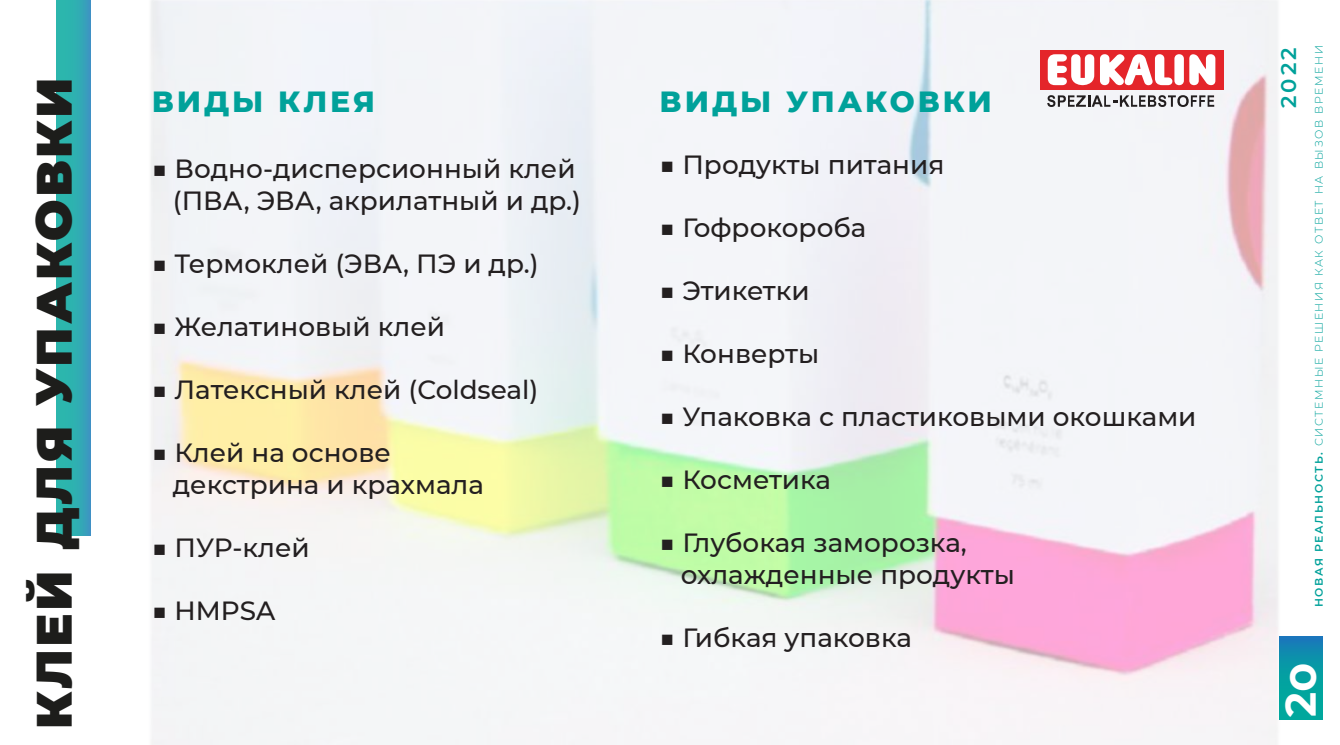
<style>
.page{position:relative;width:1340px;height:745px;background:#fff}
.page>*{position:absolute;margin:0;border:0;box-sizing:border-box;transform-origin:0 0}
.t1{font:900 49.44px "Montserrat";letter-spacing:.05em;color:#1d1d1b}
.t2{font:700 42.35px "Montserrat";color:#fff}
.t3{font:800 29.75px "Montserrat";letter-spacing:.1em;color:#00a19a}
.t4{font:500 26.25px/31.5px "Montserrat";color:#231f20}
.t5{font:600 21.26px "Montserrat";color:#00a19a}
.t6{font:300 10.94px "Montserrat";letter-spacing:.15em;color:#00a19a}
.s1{font-weight:600}
</style>
<div class="page">
<img style="left:151px;top:0;width:1158px;height:744px">
<div style="left:57px;top:0;width:34px;height:535px;background:linear-gradient(to right,#27bea8,#399cbd)"></div>
<div style="left:1040px;top:50px;width:183px;height:39px;background:#e4252a"></div>
<svg style="left:1047px;top:54px;width:168px;height:32px"></svg>
<svg style="left:1047px;top:95px;width:167px;height:12px"></svg>
<div style="left:1279px;top:635px;width:43px;height:84px;background:linear-gradient(to bottom,#1581b5,#00b197)"></div>
<h1 class="t1" style="left:17px;top:728px;width:652px;rotate:-90deg">КЛЕЙ ДЛЯ УПАКОВКИ</h1>
<p class="t3" style="left:152px;top:79px;width:225px">ВИДЫ КЛЕЯ</p>
<p class="t4" style="left:152px;top:152px;width:431px;text-align:right">■ Водно-дисперсионный клей (ПВА, ЭВА, акрилатный и др.)</p>
<p class="t4" style="left:152px;top:247px;width:388px">■ Термоклей (ЭВА, ПЭ и др.)</p>
<p class="t4" style="left:152px;top:310px;width:295px">■ Желатиновый клей</p>
<p class="t4" style="left:152px;top:373px;width:388px">■ Латексный клей (Coldseal)</p>
<p class="t4" style="left:173px;top:436px;width:312px;text-indent:-21px">■ Клей на основе декстрина и крахмала</p>
<p class="t4" style="left:152px;top:530px;width:160px">■ ПУР-клей</p>
<p class="t4" style="left:152px;top:593px;width:125px">■ HMPSA</p>
<p class="t3" style="left:659px;top:79px;width:334px">ВИДЫ УПАКОВКИ</p>
<p class="t4" style="left:659px;top:148px;width:286px">■ Продукты питания</p>
<p class="t4" style="left:659px;top:211px;width:208px">■ Гофрокороба</p>
<p class="t4" style="left:659px;top:274px;width:152px">■ Этикетки</p>
<p class="t4" style="left:659px;top:337px;width:161px">■ Конверты</p>
<p class="t4" style="left:659px;top:400px;width:538px">■ Упаковка с пластиковыми окошками</p>
<p class="t4" style="left:659px;top:463px;width:173px">■ Косметика</p>
<p class="t4" style="left:680px;top:526px;width:336px;text-indent:-21px">■ Глубокая заморозка, охлажденные продукты</p>
<p class="t4" style="left:659px;top:620px;width:254px">■ Гибкая упаковка</p>
<p class="t5" style="left:1273px;top:108px;width:62px;rotate:-90deg">2022</p>
<p class="t6" style="left:1311px;top:607px;width:563px;rotate:-90deg"><span class="s1">НОВАЯ РЕАЛЬНОСТЬ.</span> СИСТЕМНЫЕ РЕШЕНИЯ КАК ОТВЕТ НА ВЫЗОВ ВРЕМЕНИ</p>
<h2 class="t2" style="left:1270px;top:716px;width:56px;rotate:-90deg">20</h2>
</div>
